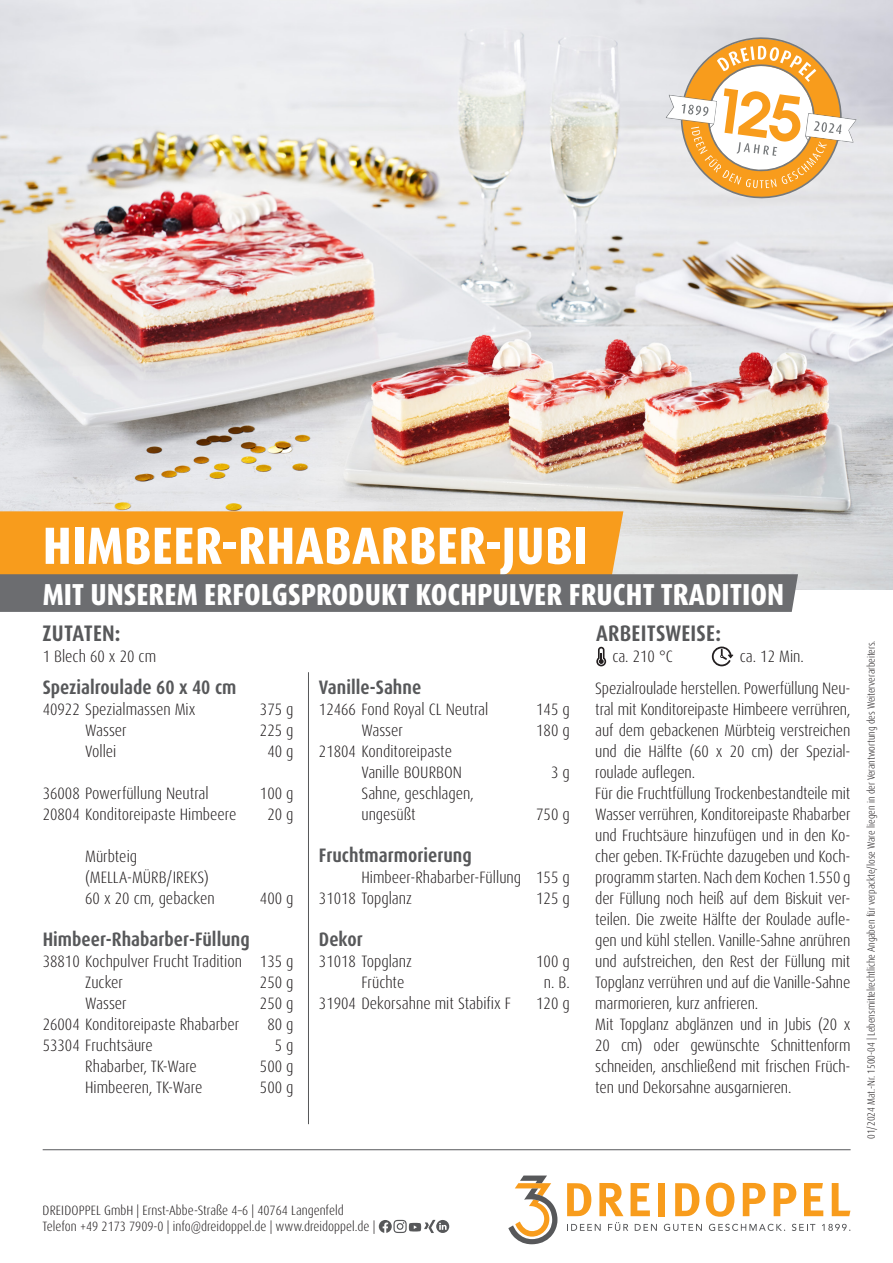
<style>
.page{position:relative;width:893px;height:1263px;background:#fff}
.page>*{position:absolute;margin:0;border:0;box-sizing:border-box;transform-origin:0 0}
.t1{font:800 condensed 52.5px "Dax Pro";letter-spacing:.01em;color:#fff}
.t2{font:800 condensed 30.3px "Dax Pro";color:#fff}
.t3{font:700 condensed 22.5px "Dax Pro";letter-spacing:.01em;color:#57585a}
.t4{font:700 condensed 19.5px "Dax Pro";color:#57585a}
.t5{font:300 condensed 16.5px/21px "Dax Pro";letter-spacing:-.01em;color:#231f20}
.t6{font:300 condensed 13.5px/16.2px "Dax Pro";color:#231f20}
.t7{font:300 condensed 10.5px "Dax Pro";letter-spacing:-.01em;color:#231f20}
</style>
<div class="page">
<hr style="left:43px;top:1149px;width:808px;height:1px;background:#57585a">
<svg style="left:379px;top:1220px;width:70px;height:13px"></svg>
<svg style="left:567px;top:1183px;width:24px;height:33px"></svg>
<svg style="left:599px;top:1183px;width:24px;height:33px"></svg>
<svg style="left:630px;top:1183px;width:20px;height:33px"></svg>
<div style="left:658px;top:1183px;width:7px;height:33px;background:#f89c1c"></div>
<svg style="left:675px;top:1183px;width:24px;height:33px"></svg>
<svg style="left:706px;top:1182px;width:28px;height:35px"></svg>
<svg style="left:743px;top:1183px;width:22px;height:33px"></svg>
<svg style="left:774px;top:1183px;width:22px;height:33px"></svg>
<svg style="left:804px;top:1183px;width:19px;height:33px"></svg>
<svg style="left:832px;top:1183px;width:18px;height:33px"></svg>
<svg style="left:567px;top:1224px;width:34px;height:7px"></svg>
<svg style="left:608px;top:1222px;width:20px;height:9px"></svg>
<svg style="left:635px;top:1224px;width:22px;height:7px"></svg>
<svg style="left:664px;top:1224px;width:38px;height:7px"></svg>
<svg style="left:709px;top:1224px;width:76px;height:7px"></svg>
<svg style="left:792px;top:1224px;width:23px;height:7px"></svg>
<svg style="left:822px;top:1224px;width:28px;height:7px"></svg>
<svg style="left:508px;top:1175px;width:49px;height:69px"></svg>
<img style="left:0;top:0;width:893px;height:589px">
<hr style="left:308px;top:672px;width:1px;height:452px;background:#57585a">
<svg style="left:712px;top:646px;width:21px;height:20px"></svg>
<svg style="left:596px;top:647px;width:10px;height:19px"></svg>
<svg style="left:0;top:511px;width:798px;height:101px;background:#c09457"></svg>
<svg style="left:665px;top:33px;width:192px;height:170px"></svg>
<h1 class="t1" style="left:43px;top:512px;width:546px">HIMBEER-RHABARBER-JUBI</h1>
<h2 class="t2" style="left:43px;top:575px;width:743px">MIT UNSEREM ERFOLGSPRODUKT KOCHPULVER FRUCHT TRADITION</h2>
<h3 class="t3" style="left:43px;top:619px;width:79px">ZUTATEN:</h3>
<p class="t5" style="left:43px;top:646px;width:115px">1 Blech 60 x 20 cm</p>
<p class="t4" style="left:43px;top:674px;width:195px">Spezialroulade 60 x 40 cm</p>
<p class="t5" style="left:43px;top:698px;width:154px">40922 Spezialmassen Mix</p>
<p class="t5" style="left:260px;top:698px;width:35px">375 g</p>
<p class="t5" style="left:85px;top:719px;width:43px">Wasser</p>
<p class="t5" style="left:260px;top:719px;width:35px">225 g</p>
<p class="t5" style="left:85px;top:740px;width:33px">Vollei</p>
<p class="t5" style="left:267px;top:740px;width:28px">40 g</p>
<p class="t5" style="left:43px;top:782px;width:168px">36008 Powerfüllung Neutral</p>
<p class="t5" style="left:260px;top:782px;width:35px">100 g</p>
<p class="t5" style="left:43px;top:803px;width:195px">20804 Konditoreipaste Himbeere</p>
<p class="t5" style="left:267px;top:803px;width:28px">20 g</p>
<p class="t5" style="left:85px;top:845px;width:131px">Mürbteig (MELLA-MÜRB/IREKS)<br>60 x 20 cm, gebacken</p>
<p class="t5" style="left:260px;top:887px;width:35px">400 g</p>
<p class="t4" style="left:43px;top:926px;width:209px">Himbeer-Rhabarber-Füllung</p>
<p class="t5" style="left:85px;top:950px;width:210px;text-indent:-43px">38810 Kochpulver Frucht Tradition 135 g<br>Zucker</p>
<p class="t5" style="left:260px;top:971px;width:35px">250 g</p>
<p class="t5" style="left:85px;top:992px;width:43px">Wasser</p>
<p class="t5" style="left:260px;top:992px;width:35px">250 g</p>
<p class="t5" style="left:43px;top:1013px;width:198px">26004 Konditoreipaste Rhabarber</p>
<p class="t5" style="left:267px;top:1013px;width:28px">80 g</p>
<p class="t5" style="left:43px;top:1034px;width:112px">53304 Fruchtsäure</p>
<p class="t5" style="left:275px;top:1034px;width:20px">5 g</p>
<p class="t5" style="left:85px;top:1055px;width:113px">Rhabarber, TK-Ware</p>
<p class="t5" style="left:260px;top:1055px;width:35px">500 g</p>
<p class="t5" style="left:85px;top:1076px;width:119px">Himbeeren, TK-Ware</p>
<p class="t5" style="left:260px;top:1076px;width:35px">500 g</p>
<p class="t4" style="left:319px;top:674px;width:104px">Vanille-Sahne</p>
<p class="t5" style="left:319px;top:698px;width:171px">12466 Fond Royal CL Neutral</p>
<p class="t5" style="left:536px;top:698px;width:35px">145 g</p>
<p class="t5" style="left:361px;top:719px;width:43px">Wasser</p>
<p class="t5" style="left:536px;top:719px;width:35px">180 g</p>
<p class="t5" style="left:361px;top:740px;width:102px;text-indent:-43px">21804 Konditoreipaste<br>Vanille BOURBON</p>
<p class="t5" style="left:551px;top:761px;width:20px">3 g</p>
<p class="t5" style="left:361px;top:782px;width:114px">Sahne, geschlagen, ungesüßt</p>
<p class="t5" style="left:536px;top:803px;width:35px">750 g</p>
<p class="t4" style="left:319px;top:842px;width:154px">Fruchtmarmorierung</p>
<p class="t5" style="left:319px;top:866px;width:252px;text-indent:43px">Himbeer-Rhabarber-Füllung 155 g<br>31018 Topglanz</p>
<p class="t5" style="left:536px;top:887px;width:35px">125 g</p>
<p class="t4" style="left:319px;top:926px;width:45px">Dekor</p>
<p class="t5" style="left:319px;top:950px;width:95px">31018 Topglanz</p>
<p class="t5" style="left:536px;top:950px;width:35px">100 g</p>
<p class="t5" style="left:361px;top:971px;width:44px">Früchte</p>
<p class="t5" style="left:544px;top:971px;width:27px">n. B.</p>
<p class="t5" style="left:319px;top:992px;width:194px">31904 Dekorsahne mit Stabifix F</p>
<p class="t5" style="left:536px;top:992px;width:35px">120 g</p>
<h3 class="t3" style="left:596px;top:619px;width:127px">ARBEITSWEISE:</h3>
<p class="t5" style="left:595px;top:677px;width:257px">Spezialroulade herstellen. Powerfüllung Neu&shy;tral mit Konditoreipaste Himbeere verrühren, auf dem gebackenen Mürbteig verstreichen und die Hälfte (60 x 20 cm) der Spezial&shy;roulade auflegen.<br>Für die Fruchtfüllung Trockenbestandteile mit Wasser verrühren, Konditoreipaste Rhabarber und Fruchtsäure hinzufügen und in den Ko&shy;cher geben. TK-Früchte dazugeben und Koch&shy;programm starten. Nach dem Kochen 1.550 g der Füllung noch heiß auf dem Biskuit ver&shy;teilen. Die zweite Hälfte der Roulade aufle&shy;gen und kühl stellen. Vanille-Sahne anrühren und aufstreichen, den Rest der Füllung mit Topglanz verrühren und auf die Vanille-Sahne marmorieren, kurz anfrieren.<br>Mit Topglanz abglänzen und in Jubis (20 x 20 cm) oder gewünschte Schnittenform schneiden, anschließend mit frischen Früch&shy;ten und Dekorsahne ausgarnieren.</p>
<p class="t5" style="left:612px;top:646px;width:62px">ca. 210 °C</p>
<p class="t5" style="left:740px;top:646px;width:65px">ca. 12 Min.</p>
<p class="t7" style="left:864px;top:1139px;width:500px;rotate:-90deg">01/2024 Mat.-Nr. 1500-04 | Lebensmittelrechtliche Angaben für verpackte/lose Ware liegen in der Verantwortung des Weiterverarbeiters.</p>
<p class="t6" style="left:43px;top:1202px;width:334px">DREIDOPPEL GmbH | Ernst-Abbe-Straße 4–6 | 40764 Langenfeld<br>Telefon +49 2173 7909-0 | info@dreidoppel.de | www.dreidoppel.de |</p>
</div>
